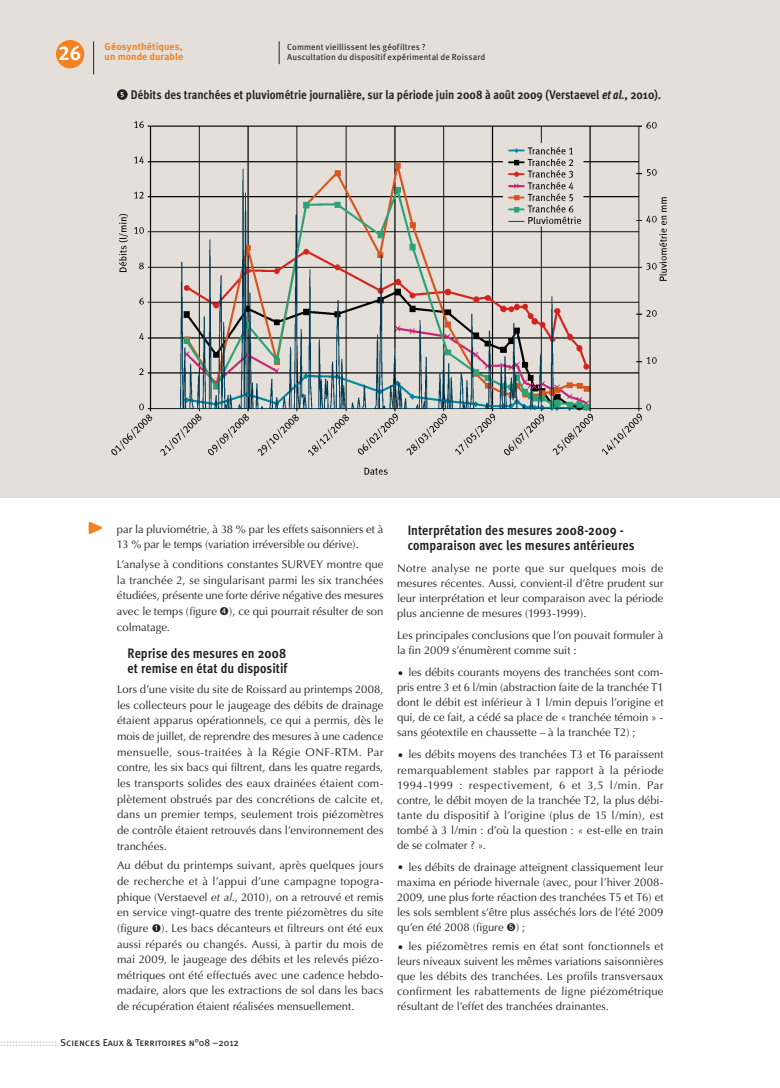
<style>
.page{position:relative;width:780px;height:1088px;background:#fff}
.page>*{position:absolute;margin:0;border:0;box-sizing:border-box;transform-origin:0 0}
.t1{font:20px "Meta Bold Caps Expert";color:#fff}
.t2{font:700 13.75px/15px "Meta Cond OT";letter-spacing:.005em;color:#231f20}
.t3{font:700 12.5px "Meta Cond OT";color:#231f20}
.t4{font:11.25px/15.6px "Optima";letter-spacing:.005em;color:#231f20;text-align:justify}
.t5{font:10px "Meta Book Caps";color:#231f20}
.t6{font:700 10px/10px "Meta";letter-spacing:.01em;color:#f58220}
.t7{font:8.75px/10px "Meta Book LF";letter-spacing:.015em;color:#231f20}
.s1{font-family:"Meta Bold LF";font-weight:400;font-style:italic}
.s2{font-style:italic}
.s3{color:#bcbdc0}
</style>
<div class="page">
<div style="left:0;top:0;width:762px;height:497px;background:#e4e0d9"></div>
<svg style="left:279px;top:41px;width:1px;height:23px"></svg>
<img style="left:112px;top:121px;width:554px;height:353px">
<div style="left:117px;top:89px;width:11px;height:11px;background:#231f20;border-radius:50%"></div>
<svg style="left:88px;top:522px;width:14px;height:12px"></svg>
<div style="left:56px;top:40px;width:28px;height:28px;background:#f58220;border-radius:50%"></div>
<hr style="left:93px;top:41px;width:1px;height:33px;background:#231f20">
<div style="left:762px;top:0;width:18px;height:497px;background:#e4e0d9"></div>
<h1 class="t1" style="left:59px;top:41px;width:24px">26</h1>
<p class="t6" style="left:105px;top:42px;width:80px">Géosynthétiques, un monde durable</p>
<p class="t7" style="left:287px;top:42px;width:199px">Comment vieillissent les géofiltres ?<br>Auscultation du dispositif expérimental de Roissard</p>
<p class="t3" style="left:120px;top:87px;width:542px"><sup>5</sup> Débits des tranchées et pluviométrie journalière, sur la période juin 2008 à août 2009 (Verstaevel <span class="s1">et al</span>., 2010).</p>
<p class="t4" style="left:117px;top:521px;width:268px">par la pluviométrie, à 38 % par les effets saisonniers et à<br>13 % par le temps (variation irréversible ou dérive).</p>
<p class="t4" style="left:117px;top:557px;width:268px">L’analyse à conditions constantes SURVEY montre que la tranchée 2, se singularisant parmi les six tranchées étudiées, présente une forte dérive négative des mesures avec le temps (figure ➍), ce qui pourrait résulter de son colmatage.</p>
<p class="t2" style="left:128px;top:645px;width:161px;line-height:15.6px">Reprise des mesures en 2008 et remise en état du dispositif</p>
<p class="t4" style="left:117px;top:682px;width:268px">Lors d’une visite du site de Roissard au printemps 2008, les collecteurs pour le jaugeage des débits de drainage étaient apparus opérationnels, ce qui a permis, dès le mois de juillet, de reprendre des mesures à une cadence mensuelle, sous-traitées à la Régie ONF-RTM. Par contre, les six bacs qui filtrent, dans les quatre regards, les transports solides des eaux drainées étaient com&shy;plètement obstrués par des concrétions de calcite et, dans un premier temps, seulement trois piézomètres de contrôle étaient retrouvés dans l’environnement des tranchées.</p>
<p class="t4" style="left:117px;top:858px;width:268px">Au début du printemps suivant, après quelques jours de recherche et à l’appui d’une campagne topogra&shy;phique (Verstaevel <span class="s2">et al</span>., 2010), on a retrouvé et remis en service vingt-quatre des trente piézomètres du site (figure ➊). Les bacs décanteurs et filtreurs ont été eux aussi réparés ou changés. Aussi, à partir du mois de mai 2009, le jaugeage des débits et les relevés piézo&shy;métriques ont été effectués avec une cadence hebdo&shy;madaire, alors que les extractions de sol dans les bacs de récupération étaient réalisées mensuellement.</p>
<p class="t2" style="left:407px;top:523px;width:228px">Interprétation des mesures 2008-2009 - comparaison avec les mesures antérieures</p>
<p class="t4" style="left:397px;top:561px;width:268px;line-height:15px">Notre analyse ne porte que sur quelques mois de mesures récentes. Aussi, convient-il d’être prudent sur leur interprétation et leur comparaison avec la période plus ancienne de mesures (1993-1999).</p>
<p class="t4" style="left:397px;top:628px;width:268px;line-height:15px">Les principales conclusions que l’on pouvait formuler à la fin 2009 s’énumèrent comme suit :</p>
<p class="t4" style="left:397px;top:665px;width:268px;line-height:15px">• les débits courants moyens des tranchées sont com&shy;pris entre 3 et 6 l/min (abstraction faite de la tranchée T1 dont le débit est inférieur à 1 l/min depuis l’origine et qui, de ce fait, a cédé sa place de « tranchée témoin » - sans géotextile en chaussette – à la tranchée T2) ;</p>
<p class="t4" style="left:397px;top:747px;width:268px;line-height:15px">• les débits moyens des tranchées T3 et T6 paraissent remarquablement stables par rapport à la période 1994-1999 : respectivement, 6 et 3,5 l/min. Par contre, le débit moyen de la tranchée T2, la plus débi&shy;tante du dispositif à l’origine (plus de 15 l/min), est tombé à 3 l/min : d’où la question : « est-elle en train de se colmater ? ».</p>
<p class="t4" style="left:397px;top:859px;width:268px;line-height:15px">• les débits de drainage atteignent classiquement leur maxima en période hivernale (avec, pour l’hiver 2008- 2009, une plus forte réaction des tranchées T5 et T6) et les sols semblent s’être plus asséchés lors de l’été 2009 qu’en été 2008 (figure ➎) ;</p>
<p class="t4" style="left:397px;top:939px;width:268px;line-height:15px">• les piézomètres remis en état sont fonctionnels et leurs niveaux suivent les mêmes variations saisonnières que les débits des tranchées. Les profils transversaux confirment les rabattements de ligne piézométrique résultant de l’effet des tranchées drainantes.</p>
<p class="t5" style="left:0;top:1037px;width:240px"><span class="s3">:::::::::::::::::::</span> Sciences Eaux &amp; Territoires n°08 –2012</p>
</div>
